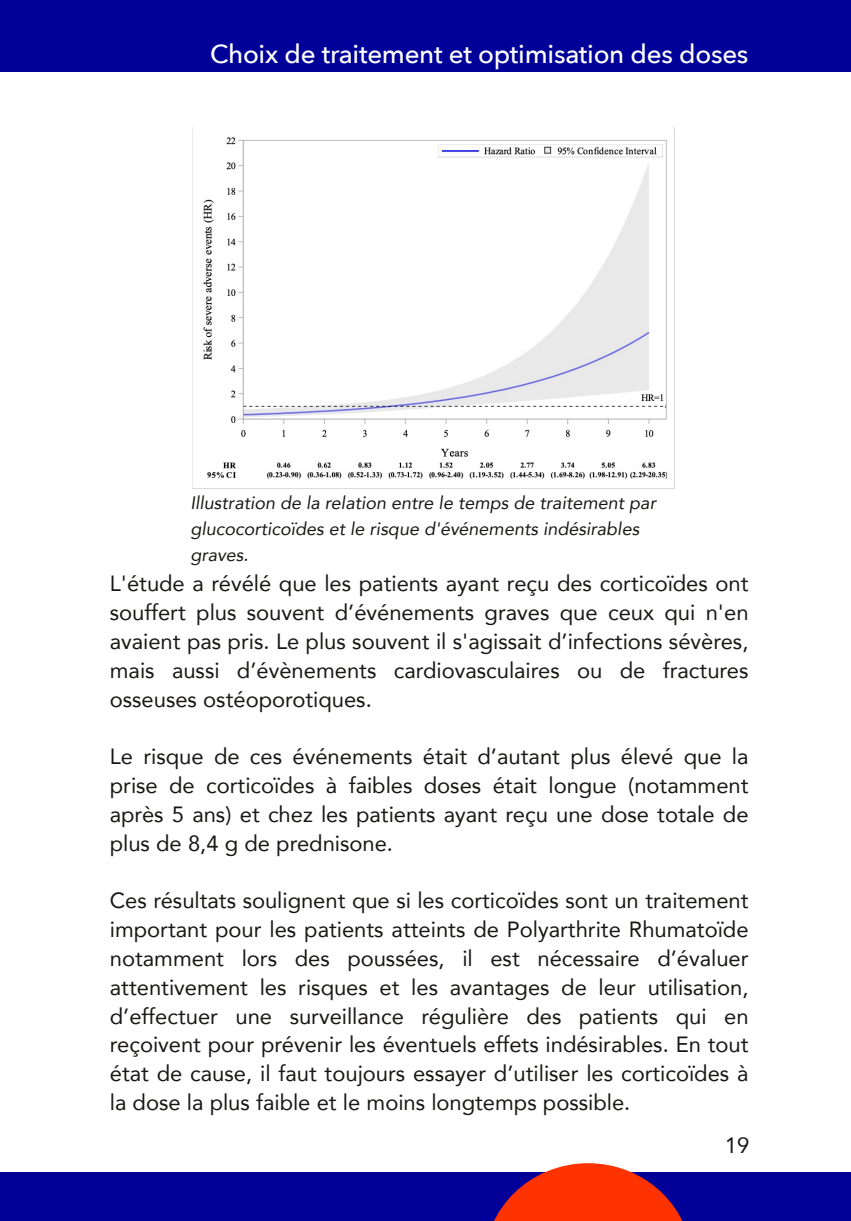
<style>
.page{position:relative;width:851px;height:1221px;background:#fff}
.page>*{position:absolute;margin:0;border:0;box-sizing:border-box;transform-origin:0 0}
.t1{font:500 26px "Avenir Next";letter-spacing:-.01em;color:#fff}
.t2{font:22px/28.8px "Avenir";color:#181715;text-align:justify}
.t3{font:italic 18px/26px "Avenir";color:#181715}
</style>
<div class="page">
<div style="left:0;top:0;width:851px;height:72px;background:#009"></div>
<div style="left:0;top:1172px;width:851px;height:49px;background:#009"></div>
<svg style="left:494px;top:1163px;width:189px;height:58px"></svg>
<img style="left:192px;top:127px;width:475px;height:361px">
<p class="t1" style="left:210px;top:37px;width:540px">Choix de traitement et optimisation des doses</p>
<p class="t3" style="left:190px;top:490px;width:467px">Illustration de la relation entre le temps de traitement par glucocorticoïdes et le risque d'événements indésirables graves.</p>
<p class="t2" style="left:110px;top:570px;width:640px">L'étude a révélé que les patients ayant reçu des corticoïdes ont souffert plus souvent d’événements graves que ceux qui n'en avaient pas pris. Le plus souvent il s'agissait d’infections sévères, mais aussi d’évènements cardiovasculaires ou de fractures osseuses ostéoporotiques.</p>
<p class="t2" style="left:110px;top:743px;width:640px">Le risque de ces événements était d’autant plus élevé que la prise de corticoïdes à faibles doses était longue (notamment après 5 ans) et chez les patients ayant reçu une dose totale de plus de 8,4 g de prednisone.</p>
<p class="t2" style="left:110px;top:887px;width:640px">Ces résultats soulignent que si les corticoïdes sont un traitement important pour les patients atteints de Polyarthrite Rhumatoïde notamment lors des poussées, il est nécessaire d’évaluer attentivement les risques et les avantages de leur utilisation, d’effectuer une surveillance régulière des patients qui en reçoivent pour prévenir les éventuels effets indésirables. En tout état de cause, il faut toujours essayer d’utiliser les corticoïdes à la dose la plus faible et le moins longtemps possible.</p>
<p class="t2" style="left:725px;top:1132px;width:26px">19</p>
</div>
